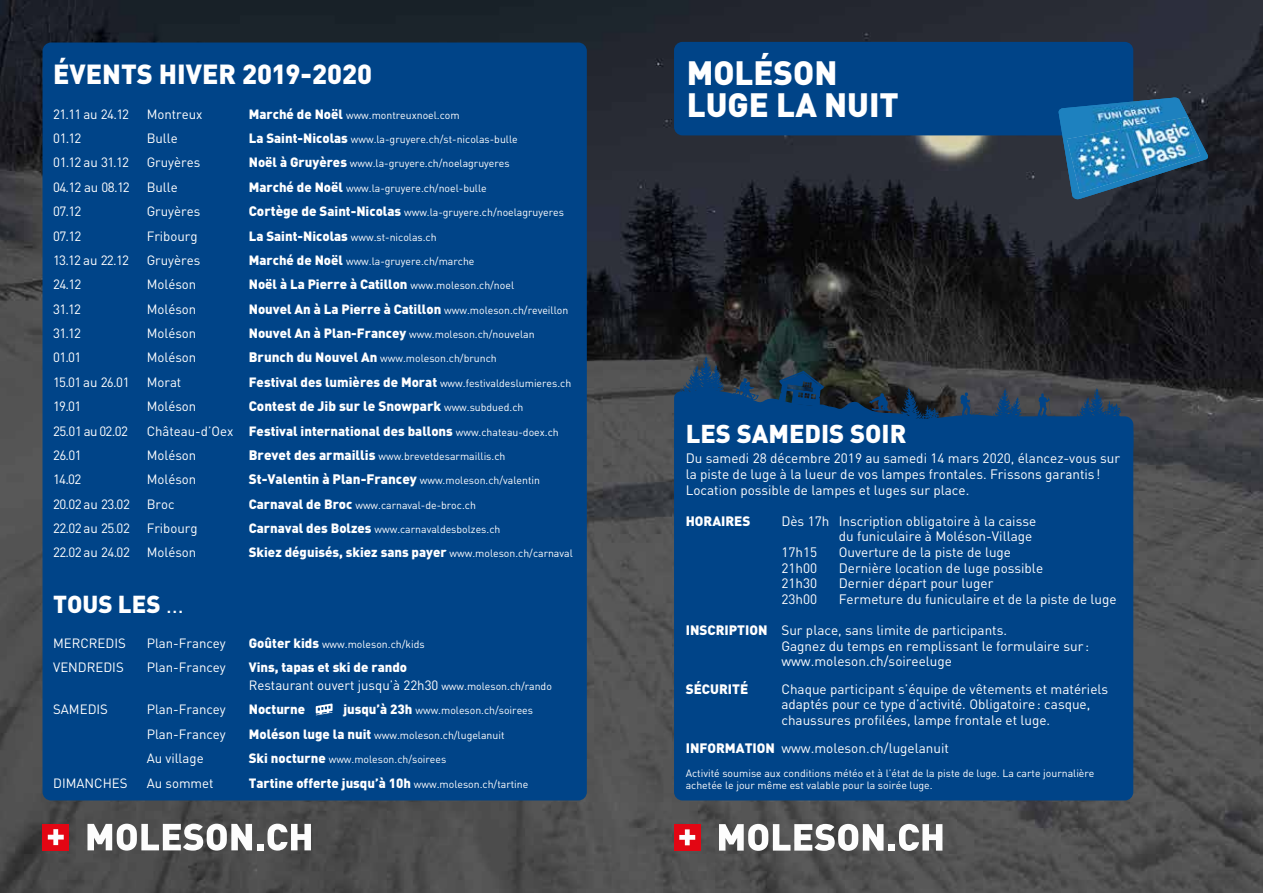
<style>
.page{position:relative;width:1263px;height:893px;background:#fff}
.page>*{position:absolute;margin:0;border:0;box-sizing:border-box;transform-origin:0 0}
.t1{font:900 33.3px/31.5px "DIN";color:#fff}
.t2{font:900 27.3px "DIN";color:#fff}
.t3{font:900 25.5px "DIN";color:#fff}
.t4{font:900 24.3px "DIN";color:#fff}
.t5{font:900 13.65px "DIN";color:#fff}
.t6{font:13.5px/15.6px "DIN";color:#fff}
.t7{font:900 13.5px "DIN";color:#fff}
.t8{font:13.35px/18px "DIN";color:#fff}
.t9{font:900 13.35px "DIN";color:#fff}
.t10{font:10.65px "DIN";color:#fff}
.t11{font:10.5px/12px "DIN";color:#fff}
.s1{font-weight:900;font-size:13.35px}
.s2{font-weight:900;font-size:13.65px}
.s3{font-weight:400;font-size:10.65px}
.s4{font-weight:400}
.s5{font-weight:900}
.s6{font-size:10.65px}
</style>
<div class="page">
<img style="left:0;top:0;width:1263px;height:893px">
<svg style="left:674px;top:357px;width:459px;height:73px;background:#243b52"></svg>
<div style="left:674px;top:424px;width:459px;height:376px;background:#048;border-radius:9px"></div>
<div style="left:674px;top:42px;width:459px;height:93px;background:#048;border-radius:9px"></div>
<img style="left:1058px;top:98px;width:150px;height:101px">
<img style="left:1067px;top:117px;width:133px;height:76px">
<div style="left:674px;top:824px;width:26px;height:27px;background:#e30613"></div>
<svg style="left:679px;top:829px;width:16px;height:16px"></svg>
<svg style="left:719px;top:824px;width:164px;height:27px"></svg>
<div style="left:888px;top:844px;width:7px;height:7px;background:#fdfdfd"></div>
<svg style="left:899px;top:824px;width:43px;height:27px"></svg>
<div style="left:43px;top:824px;width:26px;height:26px;background:#e30613"></div>
<svg style="left:48px;top:829px;width:16px;height:16px"></svg>
<svg style="left:87px;top:824px;width:165px;height:27px"></svg>
<div style="left:257px;top:844px;width:7px;height:6px;background:#fdfdfd"></div>
<svg style="left:267px;top:824px;width:44px;height:27px"></svg>
<div style="left:43px;top:43px;width:544px;height:757px;background:#048;border-radius:9px"></div>
<svg style="left:316px;top:703px;width:17px;height:12px"></svg>
<h2 class="t2" style="left:53px;top:55px;width:320px">ÉVENTS HIVER 2019-2020</h2>
<p class="t8" style="left:53px;top:105px;width:78px">21.11 au 24.12</p>
<p class="t8" style="left:147px;top:105px;width:57px">Montreux</p>
<p class="t10" style="left:249px;top:108px;width:212px"><span class="s1">Marché de Noël</span> www.montreuxnoel.com</p>
<p class="t8" style="left:53px;top:129px;width:30px">01.12</p>
<p class="t8" style="left:147px;top:129px;width:33px">Bulle</p>
<p class="t10" style="left:249px;top:133px;width:270px"><span class="s1">La Saint-Nicolas</span> www.la-gruyere.ch/st-nicolas-bulle</p>
<p class="t8" style="left:53px;top:153px;width:77px">01.12 au 31.12</p>
<p class="t8" style="left:147px;top:153px;width:55px">Gruyères</p>
<p class="t10" style="left:249px;top:157px;width:262px"><span class="s1">Noël à Gruyères</span> www.la-gruyere.ch/noelagruyeres</p>
<p class="t8" style="left:53px;top:178px;width:78px">04.12 au 08.12</p>
<p class="t8" style="left:147px;top:178px;width:33px">Bulle</p>
<p class="t10" style="left:249px;top:181px;width:239px"><span class="s1">Marché de Noël</span> www.la-gruyere.ch/noel-bulle</p>
<p class="t8" style="left:53px;top:202px;width:30px">07.12</p>
<p class="t8" style="left:147px;top:202px;width:55px">Gruyères</p>
<p class="t10" style="left:249px;top:206px;width:317px"><span class="s2">Cortège de</span> <span class="s1">Saint-Nicolas</span> www.la-gruyere.ch/noelagruyeres</p>
<p class="t8" style="left:53px;top:226px;width:30px">07.12</p>
<p class="t8" style="left:147px;top:226px;width:52px">Fribourg</p>
<p class="t10" style="left:249px;top:230px;width:189px"><span class="s1">La Saint-Nicolas</span> www.st-nicolas.ch</p>
<p class="t8" style="left:53px;top:251px;width:77px">13.12 au 22.12</p>
<p class="t8" style="left:147px;top:251px;width:55px">Gruyères</p>
<p class="t10" style="left:249px;top:254px;width:227px"><span class="s1">Marché de Noël</span> www.la-gruyere.ch/marche</p>
<p class="t8" style="left:53px;top:275px;width:30px">24.12</p>
<p class="t8" style="left:147px;top:275px;width:51px">Moléson</p>
<p class="t9" style="left:249px;top:276px;width:267px">Noël à La Pierre à Catillon <span class="s3">www.moleson.ch/noel</span></p>
<p class="t8" style="left:53px;top:300px;width:29px">31.12</p>
<p class="t8" style="left:147px;top:300px;width:51px">Moléson</p>
<p class="t9" style="left:249px;top:300px;width:321px">Nouvel An à La Pierre à Catillon <span class="s3">www.moleson.ch/reveillon</span></p>
<p class="t8" style="left:53px;top:324px;width:29px">31.12</p>
<p class="t8" style="left:147px;top:324px;width:51px">Moléson</p>
<p class="t10" style="left:249px;top:328px;width:287px"><span class="s1">Nouvel An à Plan-Francey</span> www.moleson.ch/nouvelan</p>
<p class="t8" style="left:53px;top:348px;width:30px">01.01</p>
<p class="t8" style="left:147px;top:348px;width:51px">Moléson</p>
<p class="t10" style="left:249px;top:352px;width:249px"><span class="s2">Brunch du</span> <span class="s1">Nouvel An</span> www.moleson.ch/brunch</p>
<p class="t8" style="left:53px;top:373px;width:78px">15.01 au 26.01</p>
<p class="t8" style="left:147px;top:373px;width:36px">Morat</p>
<p class="t9" style="left:249px;top:373px;width:324px">Festival des lumières de Morat <span class="s3">www.festivaldeslumieres.ch</span></p>
<p class="t8" style="left:53px;top:397px;width:30px">19.01</p>
<p class="t8" style="left:147px;top:397px;width:51px">Moléson</p>
<p class="t5" style="left:249px;top:397px;width:276px">Contest de Jib sur le Snowpark <span class="s3">www.subdued.ch</span></p>
<p class="t8" style="left:53px;top:421px;width:76px">25.01 au 02.02</p>
<p class="t9" style="left:147px;top:422px;width:413px"><span class="s4">Château-d’Oex</span> Festival international des ballons <span class="s3">www.chateau-doex.ch</span></p>
<p class="t8" style="left:53px;top:446px;width:30px">26.01</p>
<p class="t8" style="left:147px;top:446px;width:51px">Moléson</p>
<p class="t10" style="left:249px;top:449px;width:258px"><span class="s2">Brevet des armaillis</span> www.brevetdesarmaillis.ch</p>
<p class="t8" style="left:53px;top:470px;width:30px">14.02</p>
<p class="t8" style="left:147px;top:470px;width:51px">Moléson</p>
<p class="t5" style="left:249px;top:470px;width:293px">St-Valentin à Plan-Francey <span class="s3">www.moleson.ch/valentin</span></p>
<p class="t8" style="left:53px;top:495px;width:123px">20.02 au 23.02 Broc</p>
<p class="t10" style="left:249px;top:498px;width:229px"><span class="s1">Carnaval de Broc</span> www.carnaval-de-broc.ch</p>
<p class="t8" style="left:53px;top:519px;width:146px">22.02 au 25.02 Fribourg</p>
<p class="t10" style="left:249px;top:523px;width:253px"><span class="s1">Carnaval des Bolzes</span> www.carnavaldesbolzes.ch</p>
<p class="t8" style="left:53px;top:543px;width:145px">22.02 au 24.02 Moléson</p>
<p class="t9" style="left:249px;top:544px;width:326px">Skiez déguisés, skiez sans payer <span class="s3">www.moleson.ch/carnaval</span></p>
<h3 class="t4" style="left:53px;top:588px;width:132px">TOUS LES <span class="s4">…</span></h3>
<p class="t8" style="left:53px;top:634px;width:74px">MERCREDIS</p>
<p class="t8" style="left:147px;top:634px;width:81px">Plan-Francey</p>
<p class="t10" style="left:249px;top:637px;width:177px"><span class="s1">Goûter kids</span> www.moleson.ch/kids</p>
<p class="t8" style="left:53px;top:658px;width:72px">VENDREDIS</p>
<p class="t8" style="left:147px;top:658px;width:81px">Plan-Francey</p>
<p class="t8" style="left:249px;top:658px;width:305px"><span class="s5">Vins, tapas et ski de rando<br></span>Restaurant ouvert jusqu’à 22h30 <span class="s6">www.moleson.ch/rando</span></p>
<p class="t8" style="left:53px;top:700px;width:56px">SAMEDIS</p>
<p class="t8" style="left:147px;top:700px;width:81px">Plan-Francey</p>
<p class="t9" style="left:249px;top:701px;width:58px">Nocturne</p>
<p class="t10" style="left:343px;top:704px;width:191px"><span class="s1">jusqu’à 23h</span> www.moleson.ch/soirees</p>
<p class="t8" style="left:147px;top:725px;width:81px">Plan-Francey</p>
<p class="t10" style="left:249px;top:728px;width:257px"><span class="s1">Moléson luge la nuit</span> www.moleson.ch/lugelanuit</p>
<p class="t8" style="left:147px;top:749px;width:58px">Au village</p>
<p class="t10" style="left:249px;top:753px;width:199px"><span class="s1">Ski nocturne</span> www.moleson.ch/soirees</p>
<p class="t8" style="left:53px;top:773px;width:76px">DIMANCHES</p>
<p class="t8" style="left:147px;top:773px;width:68px">Au sommet</p>
<p class="t9" style="left:249px;top:774px;width:281px">Tartine offerte jusqu’à 10h <span class="s3">www.moleson.ch/tartine</span></p>
<h1 class="t1" style="left:687px;top:56px;width:214px">MOLÉSON<br>LUGE LA NUIT</h1>
<h3 class="t3" style="left:686px;top:417px;width:222px">LES SAMEDIS SOIR</h3>
<p class="t6" style="left:686px;top:450px;width:436px">Du samedi 28 décembre 2019 au samedi 14 mars 2020, élancez-vous sur la piste de luge à la lueur de vos lampes frontales. Frissons garantis !<br>Location possible de lampes et luges sur place.</p>
<p class="t7" style="left:686px;top:512px;width:66px">HORAIRES</p>
<p class="t6" style="left:781px;top:513px;width:256px">Dès 17h Inscription obligatoire à la caisse</p>
<p class="t6" style="left:839px;top:528px;width:195px">du funiculaire à Moléson-Village</p>
<p class="t6" style="left:781px;top:544px;width:37px">17h15</p>
<p class="t6" style="left:839px;top:544px;width:174px">Ouverture de la piste de luge</p>
<p class="t6" style="left:781px;top:560px;width:37px">21h00</p>
<p class="t6" style="left:839px;top:560px;width:206px">Dernière location de luge possible</p>
<p class="t6" style="left:781px;top:575px;width:37px">21h30</p>
<p class="t6" style="left:839px;top:575px;width:156px">Dernier départ pour luger</p>
<p class="t6" style="left:781px;top:591px;width:37px">23h00</p>
<p class="t6" style="left:839px;top:591px;width:279px">Fermeture du funiculaire et de la piste de luge</p>
<p class="t6" style="left:781px;top:622px;width:309px;text-indent:-96px"><span class="s5">INSCRIPTION</span> Sur place, sans limite de participants.<br>Gagnez du temps en remplissant le formulaire sur : www.moleson.ch/soireeluge</p>
<p class="t7" style="left:686px;top:680px;width:64px">SÉCURITÉ</p>
<p class="t6" style="left:781px;top:681px;width:328px">Chaque participant s’équipe de vêtements et matériels adaptés pour ce type d’activité. Obligatoire: casque, chaussures profilées, lampe frontale et luge.</p>
<p class="t6" style="left:686px;top:740px;width:265px"><span class="s5">INFORMATION</span> www.moleson.ch/lugelanuit</p>
<p class="t11" style="left:686px;top:766px;width:410px">Activité soumise aux conditions météo et à l’état de la piste de luge. La carte journalière achetée le jour même est valable pour la soirée luge.</p>
</div>
